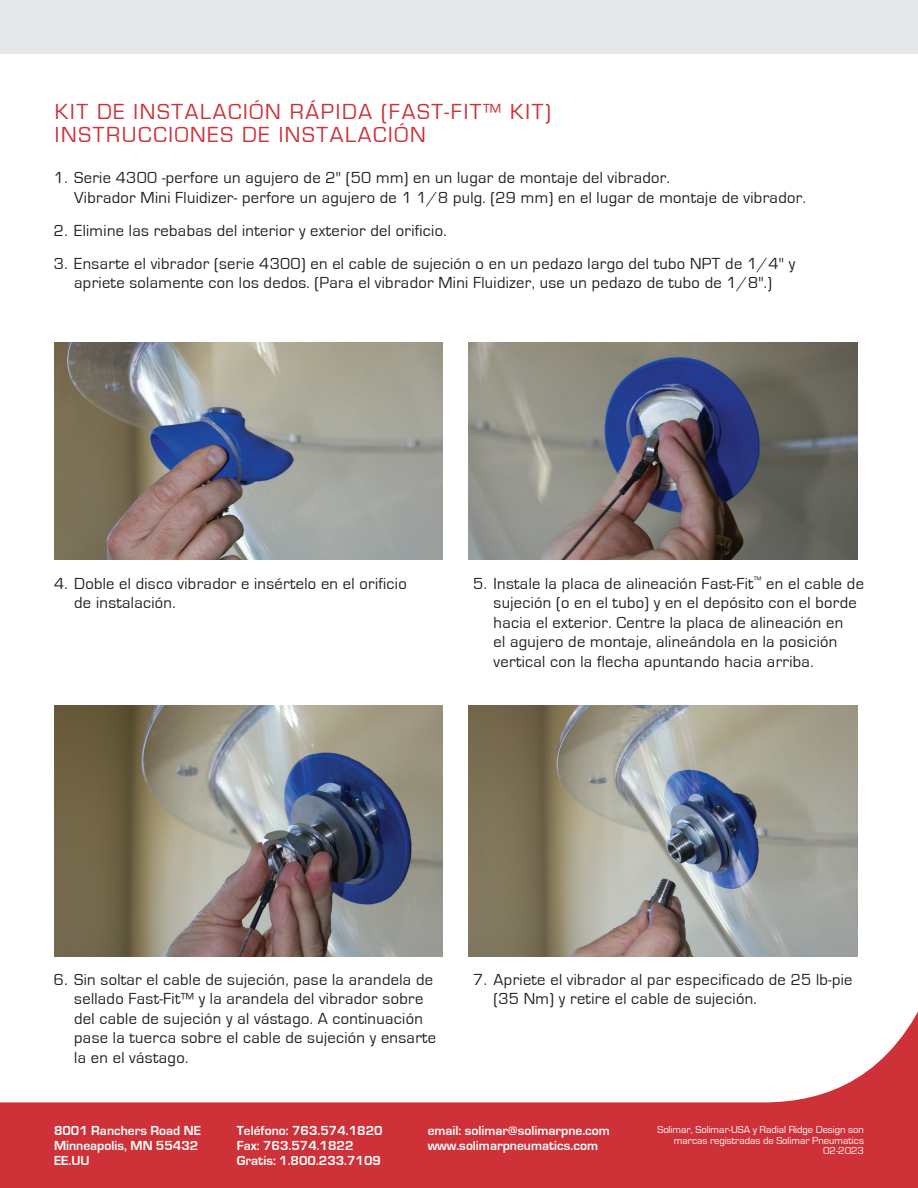
<style>
.page{position:relative;width:918px;height:1188px;background:#fff}
.page>*{position:absolute;margin:0;border:0;box-sizing:border-box;transform-origin:0 0}
.t1{font:22.5px/22.5px "Eurostile";letter-spacing:.075em;color:#cf3138}
.t2{font:16.5px/19.5px "Eurostile";letter-spacing:.02em;color:#231f20}
.t3{font:700 13.5px/15px "Eurostile";color:#fff}
.t4{font:10.5px/10.5px "Eurostile";color:#fff;text-align:right}
</style>
<div class="page">
<svg style="left:0;top:1012px;width:918px;height:176px;fill:#cf3138"></svg>
<div style="left:0;top:0;width:918px;height:54px;background:#e6e7e9"></div>
<img style="left:54px;top:342px;width:389px;height:218px">
<img style="left:469px;top:342px;width:388px;height:218px">
<img style="left:54px;top:705px;width:389px;height:251px">
<img style="left:469px;top:705px;width:388px;height:251px">
<h1 class="t1" style="left:55px;top:101px;width:498px">KIT DE INSTALACIÓN RÁPIDA (FAST-FIT™ KIT)<br>INSTRUCCIONES DE INSTALACIÓN</h1>
<p class="t2" style="left:74px;top:169px;width:733px;text-indent:-20px">1. Serie 4300 -perfore un agujero de 2" (50 mm) en un lugar de montaje del vibrador.<br>Vibrador Mini Fluidizer- perfore un agujero de 1 1/8 pulg. (29 mm) en el lugar de montaje de vibrador.</p>
<p class="t2" style="left:54px;top:221px;width:394px">2. Elimine las rebabas del interior y exterior del orificio.</p>
<p class="t2" style="left:54px;top:254px;width:743px;text-align:center">3. Ensarte el vibrador (serie 4300) en el cable de sujeción o en un pedazo largo del tubo NPT de 1/4" y apriete solamente con los dedos. (Para el vibrador Mini Fluidizer, use un pedazo de tubo de 1/8".)</p>
<p class="t2" style="left:74px;top:574px;width:334px;text-indent:-20px">4. Doble el disco vibrador e insértelo en el orificio de instalación.</p>
<p class="t2" style="left:494px;top:574px;width:372px;text-indent:-20px">5. Instale la placa de alineación Fast-Fit<sup>™</sup> en el cable de sujeción (o en el tubo) y en el depósito con el borde hacia el exterior. Centre la placa de alineación en<br>el agujero de montaje, alineándola en la posición vertical con la flecha apuntando hacia arriba.</p>
<p class="t2" style="left:74px;top:970px;width:364px;text-indent:-20px">6. Sin soltar el cable de sujeción, pase la arandela de sellado Fast-Fit™ y la arandela del vibrador sobre del cable de sujeción y al vástago. A continuación pase la tuerca sobre el cable de sujeción y ensarte la en el vástago.</p>
<p class="t2" style="left:494px;top:970px;width:360px;text-indent:-20px">7. Apriete el vibrador al par especificado de 25 lb-pie (35 Nm) y retire el cable de sujeción.</p>
<p class="t3" style="left:54px;top:1123px;width:148px">8001 Ranchers Road NE<br>Minneapolis, MN 55432<br>EE.UU</p>
<p class="t3" style="left:237px;top:1123px;width:147px">Teléfono: 763.574.1820<br>Fax: 763.574.1822<br>Gratis: 1.800.233.7109</p>
<p class="t3" style="left:428px;top:1123px;width:184px">email: solimar@solimarpne.com www.solimarpneumatics.com</p>
<p class="t4" style="left:657px;top:1125px;width:208px">Solimar, Solimar-USA y Radial Ridge Design son marcas registradas de Solimar Pneumatics<br>02-2023</p>
</div>
